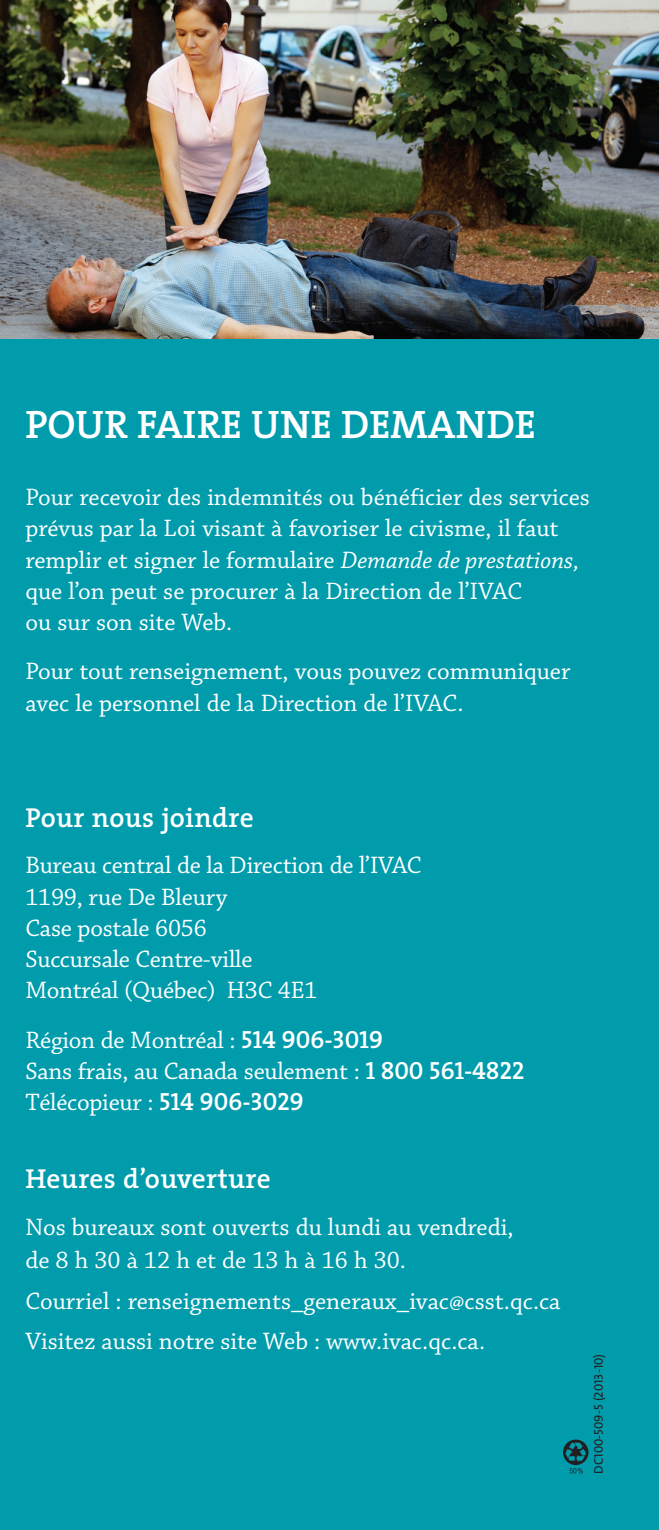
<style>
.page{position:relative;width:659px;height:1530px;background:#fff}
.page>*{position:absolute;margin:0;border:0;box-sizing:border-box;transform-origin:0 0}
.Titre_2012{font:600 40px "The Serif";color:#fff}
.sous-titre_2012{font:600 27.5px "The Serif";letter-spacing:.01em;color:#fff}
.texte_courant_2012{font:25px/31.2px "Chaparral Pro";color:#fff}
.expose_2012{font:25px/32.5px "Chaparral Pro";color:#fff}
.t1{font:12.5px "The Sans Caps";color:#231f20}
.s1{font-style:italic}
.s2{font-family:"The Serif Semi Bold Caps"}
</style>
<div class="page">
<div style="left:1px;top:338px;width:658px;height:1192px;background:#009cac"></div>
<svg style="left:563px;top:1440px;width:25px;height:34px"></svg>
<img style="left:0;top:0;width:659px;height:338px">
<p class="Titre_2012" style="left:25px;top:391px;width:512px">POUR FAIRE UNE DEMANDE</p>
<p class="texte_courant_2012" style="left:25px;top:483px;width:566px">Pour recevoir des indemnités ou bénéficier des services prévus par la Loi visant à favoriser le civisme, il faut remplir et signer le formulaire <span class="s1">Demande de prestations, </span>que l’on peut se procurer à la Direction de l’IVAC<br>ou sur son site Web.</p>
<p class="texte_courant_2012" style="left:25px;top:657px;width:546px">Pour tout renseignement, vous pouvez communiquer avec le personnel de la Direction de l’IVAC.</p>
<p class="sous-titre_2012" style="left:25px;top:795px;width:230px">Pour nous joindre</p>
<p class="texte_courant_2012" style="left:25px;top:851px;width:397px">Bureau central de la Direction de l’IVAC<br>1199, rue De Bleury<br>Case postale 6056<br>Succursale Centre-ville<br>Montréal (Québec) H3C 4E1</p>
<p class="texte_courant_2012" style="left:25px;top:1025px;width:501px">Région de Montréal : <span class="s2">514 906-3019<br></span>Sans frais, au Canada seulement : <span class="s2">1 800 561-4822<br></span>Télécopieur : <span class="s2">514 906-3029</span></p>
<p class="sous-titre_2012" style="left:25px;top:1155px;width:247px">Heures d’ouverture</p>
<p class="expose_2012" style="left:25px;top:1212px;width:490px">Nos bureaux sont ouverts du lundi au vendredi, de 8 h 30 à 12 h et de 13 h à 16 h 30.</p>
<p class="expose_2012" style="left:25px;top:1286px;width:537px">Courriel : renseignements_generaux_ivac@csst.qc.ca</p>
<p class="texte_courant_2012" style="left:25px;top:1327px;width:461px">Visitez aussi notre site Web : www.ivac.qc.ca.</p>
<p class="t1" style="left:588px;top:1474px;width:121px;rotate:-90deg">DC100-509-5 (2013-10)</p>
</div>
